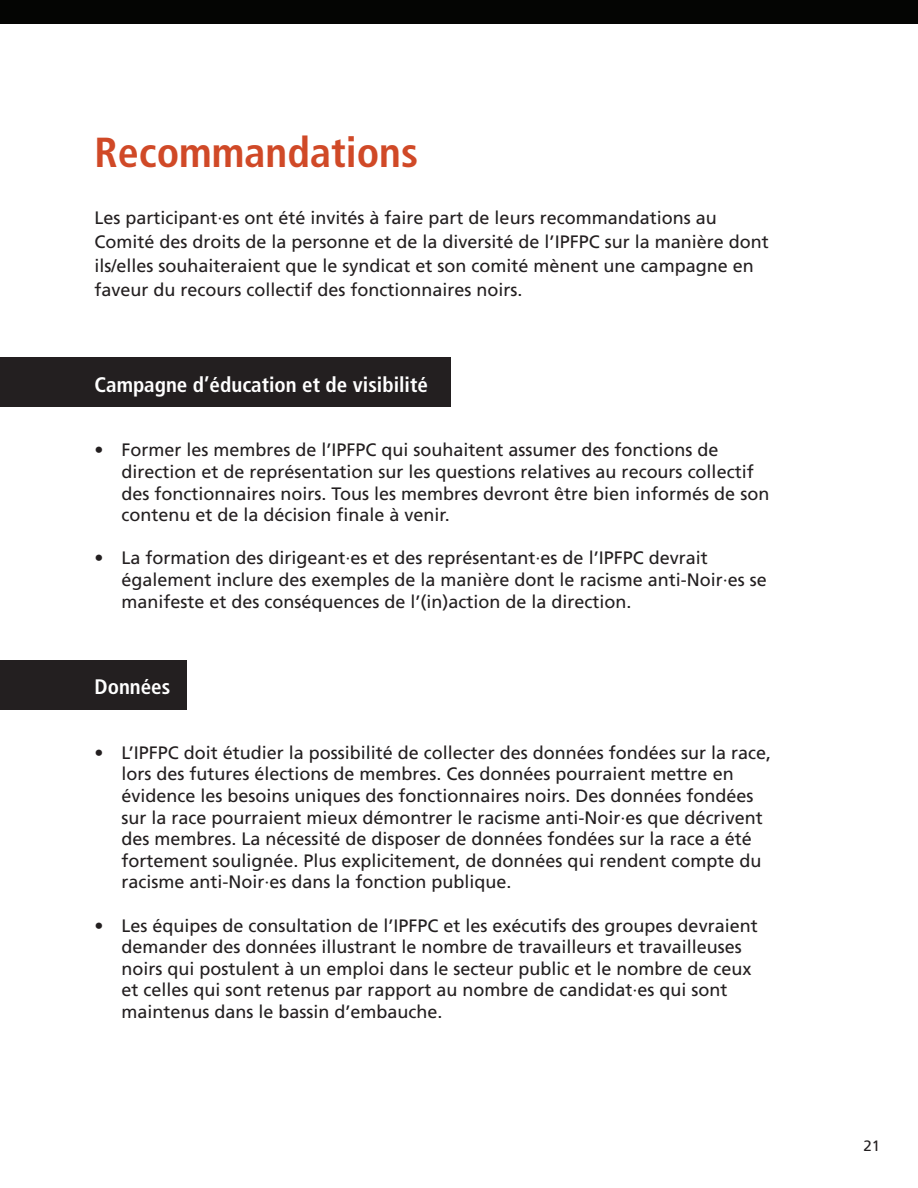
<style>
.page{position:relative;width:918px;height:1188px;background:#fff}
.page>*{position:absolute;margin:0;border:0;box-sizing:border-box;transform-origin:0 0}
.t1{font:700 condensed 42px "Frutiger LT Std";color:#d04927}
.t2{font:700 condensed 21px "Frutiger LT Std";color:#fff}
.t3{font:18px/21.6px "Frutiger LT Std";color:#231f20}
.t4{font:15px "Frutiger LT Std";color:#231f20}
</style>
<div class="page">
<div style="left:0;top:660px;width:187px;height:50px;background:#231f20"></div>
<div style="left:0;top:357px;width:450px;height:50px;background:#231f20"></div>
<div style="left:0;top:0;width:918px;height:24px;background:#040503"></div>
<p class="t1" style="left:94px;top:127px;width:325px">Recommandations</p>
<p class="t3" style="left:94px;top:205px;width:676px;line-height:24px">Les participant·es ont été invités à faire part de leurs recommandations au Comité des droits de la personne et de la diversité de l’IPFPC sur la manière dont ils/elles souhaiteraient que le syndicat et son comité mènent une campagne en faveur du recours collectif des fonctionnaires noirs.</p>
<p class="t2" style="left:94px;top:372px;width:335px">Campagne d’éducation et de visibilité</p>
<p class="t3" style="left:122px;top:439px;width:649px;text-indent:-27px">• Former les membres de l’IPFPC qui souhaitent assumer des fonctions de direction et de représentation sur les questions relatives au recours collectif des fonctionnaires noirs. Tous les membres devront être bien informés de son contenu et de la décision finale à venir.</p>
<p class="t3" style="left:122px;top:547px;width:647px;text-indent:-27px">• La formation des dirigeant·es et des représentant·es de l’IPFPC devrait également inclure des exemples de la manière dont le racisme anti-Noir·es se manifeste et des conséquences de l’(in)action de la direction.</p>
<p class="t2" style="left:94px;top:674px;width:77px">Données</p>
<p class="t3" style="left:122px;top:742px;width:651px;text-indent:-27px">• L’IPFPC doit étudier la possibilité de collecter des données fondées sur la race, lors des futures élections de membres. Ces données pourraient mettre en évidence les besoins uniques des fonctionnaires noirs. Des données fondées sur la race pourraient mieux démontrer le racisme anti-Noir·es que décrivent des membres. La nécessité de disposer de données fondées sur la race a été fortement soulignée. Plus explicitement, de données qui rendent compte du racisme anti-Noir·es dans la fonction publique.</p>
<p class="t3" style="left:122px;top:915px;width:638px;text-indent:-27px">• Les équipes de consultation de l’IPFPC et les exécutifs des groupes devraient demander des données illustrant le nombre de travailleurs et travailleuses noirs qui postulent à un emploi dans le secteur public et le nombre de ceux et celles qui sont retenus par rapport au nombre de candidat·es qui sont maintenus dans le bassin d’embauche.</p>
<p class="t4" style="left:864px;top:1137px;width:18px">21</p>
</div>
